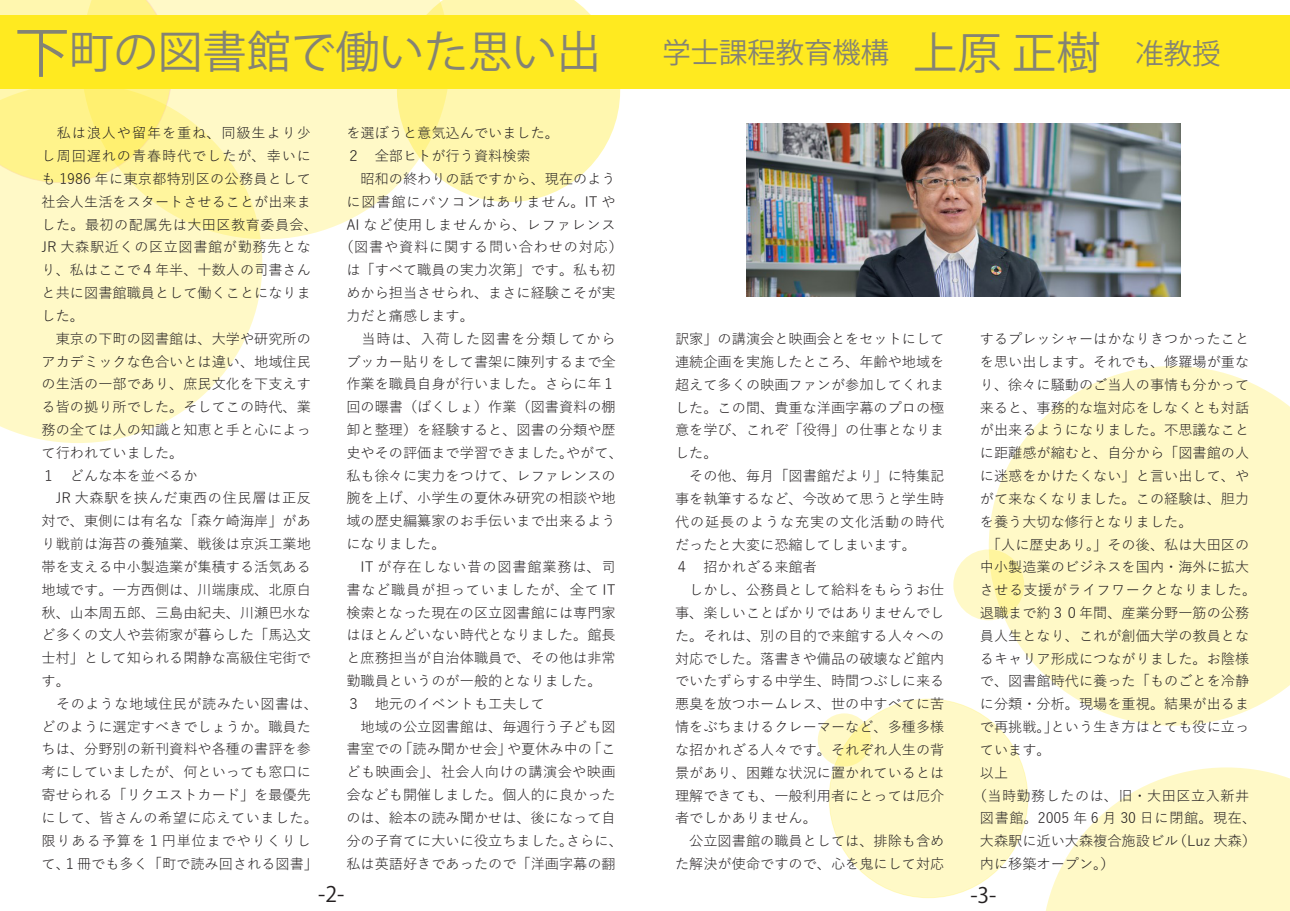
<style>
.page{position:relative;width:1290px;height:911px;background:#fff}
.page>*{position:absolute;margin:0;border:0;box-sizing:border-box;transform-origin:0 0}
.t1{font:44.25px "Koz Go Pr 6 N";color:#848374}
.t2{font:28.38px "Koz Go Pr 6 N";color:#848374}
.t3{font:21.25px "Koz Go Pr 6 N";color:#231f20}
.t4{font:14.12px/22.8px "Yu Gothic";color:#231f20;text-align:justify}
.t5{font:14.12px/22.8px "Yu Gothic";letter-spacing:.02em;color:#231f20}
.t6{font:14.12px "Yu Gothic";letter-spacing:.03em;color:#231f20}
.t7{font:14.12px "Yu Gothic";letter-spacing:.055em;color:#231f20}
.t8{font:14.12px "Yu Gothic";letter-spacing:.045em;color:#231f20}
.t9{font:14.12px "Yu Gothic";letter-spacing:.06em;color:#231f20}
.t10{font:14.12px "Yu Gothic";letter-spacing:.065em;color:#231f20}
.s1{font-size:54.88px}
</style>
<div class="page">
<svg style="left:989px;top:366px;width:301px;height:359px;fill:#fff9c7"></svg>
<div style="left:829px;top:699px;width:199px;height:198px;background:#fff9c7;border-radius:50%"></div>
<svg style="left:818px;top:713px;width:53px;height:53px;background:#fff7b6"></svg>
<svg style="left:172px;top:0;width:225px;height:239px;background:#fff9cb"></svg>
<svg style="left:397px;top:0;width:223px;height:202px"></svg>
<svg style="left:0;top:0;width:172px;height:15px;background:#fef5a4"></svg>
<div style="left:0;top:15px;width:1290px;height:74px;background:#ffea20"></div>
<svg style="left:0;top:89px;width:262px;height:354px;background:#fef8bd"></svg>
<svg style="left:953px;top:549px;width:71px;height:71px;background:#fff7b6"></svg>
<svg style="left:1046px;top:767px;width:244px;height:144px"></svg>
<img style="left:747px;top:124px;width:434px;height:173px">
<p class="t1" style="left:15px;top:27px;width:588px"><span class="s1">下</span>町の図書館で働いた思い出</p>
<p class="t5" style="left:42px;top:120px;width:278px">　私は浪人や留年を重ね、同級生より少し周回遅れの青春時代でしたが、幸いにも 1986 年に東京都特別区の公務員として社会人生活をスタートさせることが出来ました。最初の配属先は大田区教育委員会、<br>JR 大森駅近くの区立図書館が勤務先となり、私はここで４年半、十数人の司書さんと共に図書館職員として働くことになりました。</p>
<p class="t4" style="left:42px;top:325px;width:271px">　東京の下町の図書館は、大学や研究所のアカデミックな色合いとは違い、地域住民の生活の一部であり、庶民文化を下支えする皆の拠り所でした。そしてこの時代、業務の全ては人の知識と知恵と手と心によって行われていました。</p>
<p class="t4" style="left:42px;top:462px;width:157px">１　どんな本を並べるか</p>
<p class="t4" style="left:42px;top:485px;width:271px">　JR 大森駅を挟んだ東西の住民層は正反対で、東側には有名な「森ケ崎海岸」があり戦前は海苔の養殖業、戦後は京浜工業地帯を支える中小製造業が集積する活気ある地域です。一方西側は、川端康成、北原白秋、山本周五郎、三島由紀夫、川瀬巴水など多くの文人や芸術家が暮らした「馬込文士村」として知られる閑静な高級住宅街です。</p>
<p class="t4" style="left:42px;top:690px;width:278px;text-align:left">　そのような地域住民が読みたい図書は、どのように選定すべきでしょうか。職員たちは、分野別の新刊資料や各種の書評を参考にしていましたが、何といっても窓口に寄せられる「リクエストカード」を最優先にして、皆さんの希望に応えていました。限りある予算を１円単位までやりくりして１、冊でも多く「町で読み回される図書「</p>
<p class="t4" style="left:346px;top:120px;width:214px">を選ぼうと意気込んでいました。</p>
<p class="t4" style="left:346px;top:143px;width:186px">２　全部ヒトが行う資料検索</p>
<p class="t4" style="left:346px;top:166px;width:271px">　昭和の終わりの話ですから、現在のよう</p>
<p class="t9" style="left:346px;top:188px;width:271px">に図書館にパソコンはありません。IT や</p>
<p class="t7" style="left:346px;top:211px;width:271px">AI など使用しませんから、レファレンス</p>
<p class="t7" style="left:339px;top:234px;width:285px">（図書や資料に関する問い合わせの対応(</p>
<p class="t4" style="left:346px;top:257px;width:271px">は「すべて職員の実力次第」です。私も初</p>
<p class="t4" style="left:346px;top:280px;width:271px">めから担当させられ、まさに経験こそが実</p>
<p class="t4" style="left:346px;top:302px;width:129px">力だと痛感します。</p>
<p class="t10" style="left:346px;top:325px;width:271px">　当時は、入荷した図書を分類してから</p>
<p class="t4" style="left:346px;top:348px;width:271px">ブッカー貼りをして書架に陳列するまで全</p>
<p class="t4" style="left:346px;top:371px;width:271px">作業を職員自身が行いました。さらに年１</p>
<p class="t4" style="left:346px;top:394px;width:271px">回の曝書（ばくしょ）作業（図書資料の棚</p>
<p class="t4" style="left:346px;top:416px;width:271px">卸と整理）を経験すると、図書の分類や歴</p>
<p class="t4" style="left:566px;top:439px;width:58px">やがて、</p>
<p class="t4" style="left:346px;top:439px;width:271px;text-align:left">史やその評価まで学習できました。<br>私も徐々に実力をつけて、レファレンスの腕を上げ、小学生の夏休み研究の相談や地域の歴史編纂家のお手伝いまで出来るようになりました。</p>
<p class="t4" style="left:346px;top:553px;width:271px">　IT が存在しない昔の図書館業務は、司書など職員が担っていましたが、全て IT検索となった現在の区立図書館には専門家はほとんどいない時代となりました。館長と庶務担当が自治体職員で、その他は非常勤職員というのが一般的となりました。</p>
<p class="t4" style="left:346px;top:690px;width:200px">３　地元のイベントも工夫して</p>
<p class="t4" style="left:346px;top:713px;width:271px;text-align:right">　地域の公立図書館は、毎週行う子ども図「こ</p>
<p class="t4" style="left:398px;top:736px;width:115px">「読み聞かせ会」</p>
<p class="t4" style="left:346px;top:736px;width:58px">書室での</p>
<p class="t6" style="left:346px;top:759px;width:271px">ども映画会」、社会人向けの講演会や映画</p>
<p class="t4" style="left:346px;top:781px;width:271px">会なども開催しました。個人的に良かった</p>
<p class="t4" style="left:346px;top:804px;width:271px">のは、絵本の読み聞かせは、後になって自</p>
<p class="t4" style="left:566px;top:827px;width:58px">さらに、</p>
<p class="t4" style="left:507px;top:736px;width:87px">や夏休み中の</p>
<p class="t4" style="left:346px;top:827px;width:271px">分の子育てに大いに役立ちました。<br>私は英語好きであったので「洋画字幕の翻</p>
<p class="t3" style="left:318px;top:882px;width:28px">-2-</p>
<p class="t2" style="left:662px;top:37px;width:228px">学士課程教育機構</p>
<p class="t1" style="left:913px;top:27px;width:189px">上原正樹</p>
<p class="t2" style="left:1135px;top:38px;width:87px">准教授</p>
<p class="t4" style="left:675px;top:326px;width:271px">訳家」の講演会と映画会とをセットにして連続企画を実施したところ、年齢や地域を超えて多くの映画ファンが参加してくれました。この間、貴重な洋画字幕のプロの極意を学び、これぞ「役得」の仕事となりました。</p>
<p class="t4" style="left:675px;top:462px;width:271px">　その他、毎月「図書館だより」に特集記事を執筆するなど、今改めて思うと学生時代の延長のような充実の文化活動の時代だったと大変に恐縮してしまいます。</p>
<p class="t4" style="left:675px;top:554px;width:143px">４　招かれざる来館者</p>
<p class="t4" style="left:675px;top:577px;width:271px">　しかし、公務員として給料をもらうお仕事、楽しいことばかりではありませんでした。それは、別の目的で来館する人々への対応でした。落書きや備品の破壊など館内でいたずらする中学生、時間つぶしに来る悪臭を放つホームレス、世の中すべてに苦情をぶちまけるクレーマーなど、多種多様な招かれざる人々です。それぞれ人生の背景があり、困難な状況に置かれているとは理解できても、一般利用者にとっては厄介者でしかありません。</p>
<p class="t4" style="left:675px;top:827px;width:271px">　公立図書館の職員としては、排除も含めた解決が使命ですので、心を鬼にして対応</p>
<p class="t4" style="left:980px;top:326px;width:271px">するプレッシャーはかなりきつかったことを思い出します。それでも、修羅場が重なり、徐々に騒動のご当人の事情も分かって来ると、事務的な塩対応をしなくとも対話が出来るようになりました。不思議なことに距離感が縮むと、自分から「図書館の人に迷惑をかけたくない」と言い出して、やがて来なくなりました。この経験は、胆力を養う大切な修行となりました。</p>
<p class="t4" style="left:980px;top:531px;width:271px">　「人に歴史あり。」その後、私は大田区の</p>
<p class="t4" style="left:980px;top:554px;width:271px">中小製造業のビジネスを国内・海外に拡大</p>
<p class="t6" style="left:980px;top:577px;width:278px">させる支援がライフワークとなりました。</p>
<p class="t4" style="left:980px;top:599px;width:271px">退職まで約３０年間、産業分野一筋の公務</p>
<p class="t4" style="left:980px;top:622px;width:271px">員人生となり、これが創価大学の教員とな</p>
<p class="t4" style="left:980px;top:645px;width:271px">るキャリア形成につながりました。お陰様</p>
<p class="t4" style="left:980px;top:668px;width:271px">で、図書館時代に養った「ものごとを冷静</p>
<p class="t4" style="left:980px;top:691px;width:271px">に分類・分析。現場を重視。結果が出るま</p>
<p class="t4" style="left:1051px;top:713px;width:200px">という生き方はとても役に立っ</p>
<p class="t4" style="left:980px;top:713px;width:79px">で再挑戦。」ています。</p>
<p class="t4" style="left:980px;top:759px;width:30px">以上</p>
<p class="t6" style="left:973px;top:782px;width:278px">（当時勤務したのは、旧・大田区立入新井</p>
<p class="t8" style="left:980px;top:805px;width:278px">図書館。2005 年 6 月 30 日に閉館。現在、</p>
<p class="t4" style="left:1173px;top:827px;width:85px">（Luz 大森(</p>
<p class="t4" style="left:980px;top:827px;width:200px">大森駅に近い大森複合施設ビル内に移築オープン (。</p>
<p class="t3" style="left:970px;top:883px;width:28px">-3-</p>
</div>
